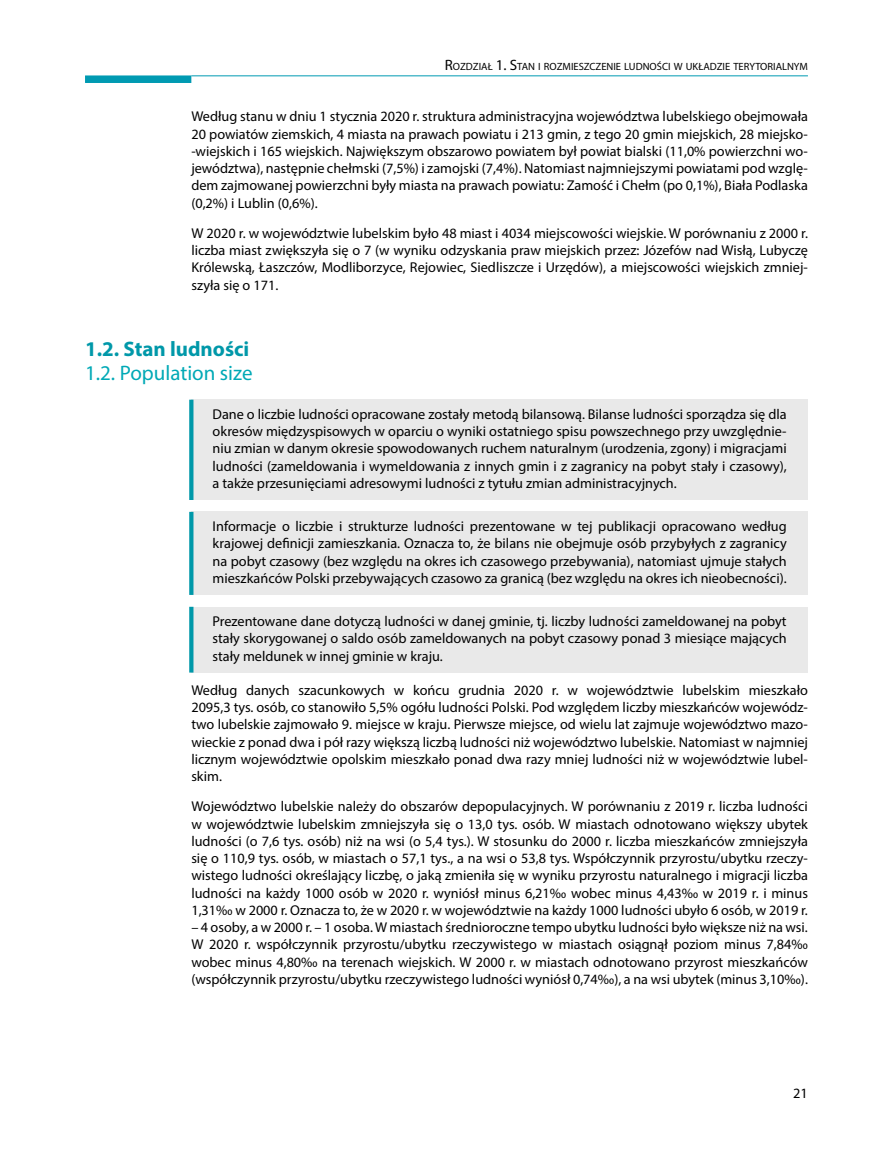
<style>
.page{position:relative;width:893px;height:1149px;background:#fff}
.page>*{position:absolute;margin:0;border:0;box-sizing:border-box;transform-origin:0 0}
.t1{font:21px "Myriad Pro";color:#00a9b6}
.t2{font:700 21px "Myriad Pro";color:#0098a9}
.t3{font:14.25px/17.2px "Myriad Pro";color:#000;text-align:justify}
.t4{font:10.5px "Myriad Pro";color:#000}
.s1{font-size:15px}
</style>
<div class="page">
<div style="left:85px;top:75px;width:106px;height:8px;background:#009ab2;border:2px solid #009ab2"></div>
<hr style="left:191px;top:75px;width:617px;height:1px;background:#009ab2">
<div style="left:191px;top:399px;width:617px;height:101px;background:#e9e9e9"></div>
<svg style="left:189px;top:399px;width:4px;height:101px"></svg>
<div style="left:191px;top:511px;width:617px;height:83px;background:#e9e9e9"></div>
<svg style="left:189px;top:511px;width:4px;height:83px"></svg>
<div style="left:191px;top:606px;width:617px;height:66px;background:#e9e9e9"></div>
<svg style="left:189px;top:606px;width:4px;height:66px"></svg>
<p class="t4" style="left:445px;top:60px;width:365px"><span class="s1">R</span>OZDZIAŁ <span class="s1">1. S</span>TAN I ROZMIESZCZENIE LUDNOŚCI W UKŁADZIE TERYTORIALNYM</p>
<p class="t3" style="left:191px;top:108px;width:618px">Według stanu w dniu 1 stycznia 2020 r. struktura administracyjna województwa lubelskiego obejmowała 20 powiatów ziemskich, 4 miasta na prawach powiatu i 213 gmin, z tego 20 gmin miejskich, 28 miejsko--wiejskich i 165 wiejskich. Największym obszarowo powiatem był powiat bialski (11,0% powierzchni wo&shy;jewództwa), następnie chełmski (7,5%) i zamojski (7,4%). Natomiast najmniejszymi powiatami pod wzglę&shy;dem zajmowanej powierzchni były miasta na prawach powiatu: Zamość i Chełm (po 0,1%), Biała Podlaska (0,2%) i Lublin (0,6%).</p>
<p class="t3" style="left:191px;top:224px;width:618px">W 2020 r. w województwie lubelskim było 48 miast i 4034 miejscowości wiejskie. W porównaniu z 2000 r. liczba miast zwiększyła się o 7 (w wyniku odzyskania praw miejskich przez: Józefów nad Wisłą, Lubyczę Królewską, Łaszczów, Modliborzyce, Rejowiec, Siedliszcze i Urzędów), a miejscowości wiejskich zmniej&shy;szyła się o 171.</p>
<h1 class="t2" style="left:85px;top:335px;width:166px">1.2. Stan ludności</h1>
<h1 class="t1" style="left:85px;top:360px;width:169px">1.2. Population size</h1>
<p class="t3" style="left:213px;top:405px;width:576px">Dane o liczbie ludności opracowane zostały metodą bilansową. Bilanse ludności sporządza się dla okresów międzyspisowych w oparciu o wyniki ostatniego spisu powszechnego przy uwzględnie&shy;niu zmian w danym okresie spowodowanych ruchem naturalnym (urodzenia, zgony) i migracjami ludności (zameldowania i wymeldowania z innych gmin i z zagranicy na pobyt stały i czasowy), a także przesunięciami adresowymi ludności z tytułu zmian administracyjnych.</p>
<p class="t3" style="left:213px;top:517px;width:576px">Informacje o liczbie i strukturze ludności prezentowane w tej publikacji opracowano według krajowej definicji zamieszkania. Oznacza to, że bilans nie obejmuje osób przybyłych z zagranicy na pobyt czasowy (bez względu na okres ich czasowego przebywania), natomiast ujmuje stałych mieszkańców Polski przebywających czasowo za granicą (bez względu na okres ich nieobecności).</p>
<p class="t3" style="left:213px;top:612px;width:576px">Prezentowane dane dotyczą ludności w danej gminie, tj. liczby ludności zameldowanej na pobyt stały skorygowanej o saldo osób zameldowanych na pobyt czasowy ponad 3 miesiące mających stały meldunek w innej gminie w kraju.</p>
<p class="t3" style="left:191px;top:681px;width:618px">Według danych szacunkowych w końcu grudnia 2020 r. w województwie lubelskim mieszkało 2095,3 tys. osób, co stanowiło 5,5% ogółu ludności Polski. Pod względem liczby mieszkańców wojewódz&shy;two lubelskie zajmowało 9. miejsce w kraju. Pierwsze miejsce, od wielu lat zajmuje województwo mazo&shy;wieckie z ponad dwa i pół razy większą liczbą ludności niż województwo lubelskie. Natomiast w najmniej licznym województwie opolskim mieszkało ponad dwa razy mniej ludności niż w województwie lubel&shy;skim.</p>
<p class="t3" style="left:191px;top:797px;width:618px">Województwo lubelskie należy do obszarów depopulacyjnych. W porównaniu z 2019 r. liczba ludności w województwie lubelskim zmniejszyła się o 13,0 tys. osób. W miastach odnotowano większy ubytek ludności (o 7,6 tys. osób) niż na wsi (o 5,4 tys.). W stosunku do 2000 r. liczba mieszkańców zmniejszyła się o 110,9 tys. osób, w miastach o 57,1 tys., a na wsi o 53,8 tys. Współczynnik przyrostu/ubytku rzeczy&shy;wistego ludności określający liczbę, o jaką zmieniła się w wyniku przyrostu naturalnego i migracji liczba ludności na każdy 1000 osób w 2020 r. wyniósł minus 6,21‰ wobec minus 4,43‰ w 2019 r. i minus 1,31‰ w 2000 r. Oznacza to, że w 2020 r. w województwie na każdy 1000 ludności ubyło 6 osób, w 2019 r.</p>
<p class="t3" style="left:191px;top:918px;width:618px">– 4 osoby, a w 2000 r. – 1 osoba. W miastach średnioroczne tempo ubytku ludności było większe niż na wsi.<br>W 2020 r. współczynnik przyrostu/ubytku rzeczywistego w miastach osiągnął poziom minus 7,84‰ wobec minus 4,80‰ na terenach wiejskich. W 2000 r. w miastach odnotowano przyrost mieszkańców (współczynnik przyrostu/ubytku rzeczywistego ludności wyniósł 0,74‰), a na wsi ubytek (minus 3,10‰).</p>
<p class="t3" style="left:793px;top:1083px;width:16px">21</p>
</div>
